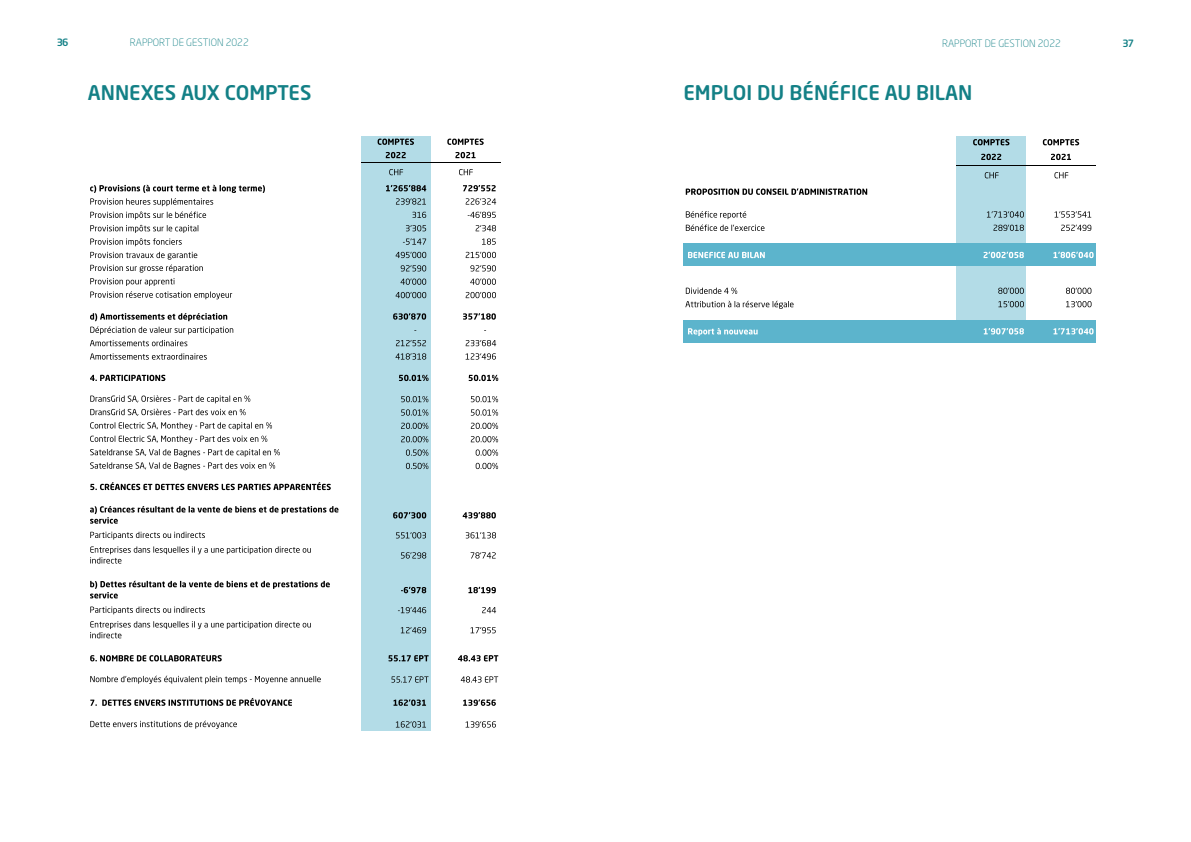
<style>
.page{position:relative;width:1191px;height:842px;background:#fff}
.page>*{position:absolute;margin:0;border:0;box-sizing:border-box;transform-origin:0 0}
.t1{font:500 20px "Neo Sans Std";color:#138086}
.t2{font:300 10px "Neo Sans Std";color:#138086}
.t3{font:500 10px "Neo Sans Std";color:#138086}
</style>
<div class="page">
<div style="left:361px;top:136px;width:69px;height:594px;background:#b3dce7"></div>
<svg style="left:377px;top:139px;width:107px;height:6px"></svg>
<svg style="left:386px;top:152px;width:89px;height:6px"></svg>
<svg style="left:389px;top:169px;width:14px;height:6px"></svg>
<svg style="left:459px;top:169px;width:14px;height:6px"></svg>
<svg style="left:463px;top:185px;width:33px;height:6px"></svg>
<svg style="left:466px;top:198px;width:30px;height:7px"></svg>
<svg style="left:467px;top:212px;width:29px;height:6px"></svg>
<svg style="left:475px;top:225px;width:21px;height:6px"></svg>
<svg style="left:90px;top:185px;width:336px;height:61px"></svg>
<svg style="left:482px;top:238px;width:14px;height:7px"></svg>
<svg style="left:466px;top:252px;width:30px;height:6px"></svg>
<svg style="left:470px;top:265px;width:26px;height:6px"></svg>
<svg style="left:470px;top:279px;width:26px;height:6px"></svg>
<svg style="left:466px;top:292px;width:30px;height:6px"></svg>
<svg style="left:463px;top:313px;width:33px;height:7px"></svg>
<svg style="left:90px;top:313px;width:336px;height:21px"></svg>
<svg style="left:90px;top:340px;width:336px;height:6px"></svg>
<svg style="left:466px;top:340px;width:30px;height:6px"></svg>
<svg style="left:90px;top:353px;width:336px;height:7px"></svg>
<svg style="left:465px;top:353px;width:31px;height:7px"></svg>
<svg style="left:90px;top:375px;width:408px;height:6px"></svg>
<svg style="left:401px;top:396px;width:97px;height:6px"></svg>
<svg style="left:401px;top:409px;width:97px;height:7px"></svg>
<svg style="left:401px;top:423px;width:97px;height:6px"></svg>
<svg style="left:401px;top:436px;width:97px;height:6px"></svg>
<svg style="left:406px;top:449px;width:92px;height:7px"></svg>
<svg style="left:406px;top:463px;width:92px;height:6px"></svg>
<svg style="left:393px;top:512px;width:33px;height:6px"></svg>
<svg style="left:463px;top:512px;width:33px;height:6px"></svg>
<svg style="left:396px;top:532px;width:30px;height:6px"></svg>
<svg style="left:466px;top:532px;width:30px;height:6px"></svg>
<svg style="left:401px;top:552px;width:25px;height:7px"></svg>
<svg style="left:470px;top:552px;width:26px;height:7px"></svg>
<svg style="left:401px;top:587px;width:25px;height:6px"></svg>
<svg style="left:468px;top:587px;width:28px;height:6px"></svg>
<svg style="left:398px;top:607px;width:28px;height:6px"></svg>
<svg style="left:482px;top:607px;width:14px;height:6px"></svg>
<svg style="left:401px;top:627px;width:25px;height:6px"></svg>
<svg style="left:470px;top:627px;width:26px;height:6px"></svg>
<svg style="left:90px;top:655px;width:408px;height:6px"></svg>
<svg style="left:391px;top:676px;width:107px;height:7px"></svg>
<svg style="left:90px;top:698px;width:336px;height:8px"></svg>
<svg style="left:463px;top:699px;width:33px;height:7px"></svg>
<svg style="left:396px;top:721px;width:30px;height:7px"></svg>
<svg style="left:465px;top:721px;width:31px;height:7px"></svg>
<svg style="left:90px;top:422px;width:182px;height:8px"></svg>
<svg style="left:90px;top:482px;width:241px;height:8px"></svg>
<svg style="left:90px;top:506px;width:248px;height:18px"></svg>
<svg style="left:90px;top:252px;width:336px;height:47px"></svg>
<svg style="left:90px;top:395px;width:160px;height:8px"></svg>
<svg style="left:90px;top:409px;width:156px;height:7px"></svg>
<svg style="left:90px;top:676px;width:231px;height:8px"></svg>
<svg style="left:90px;top:721px;width:147px;height:8px"></svg>
<svg style="left:90px;top:436px;width:177px;height:7px"></svg>
<svg style="left:90px;top:449px;width:190px;height:21px"></svg>
<svg style="left:90px;top:532px;width:115px;height:8px"></svg>
<svg style="left:90px;top:546px;width:221px;height:17px"></svg>
<svg style="left:90px;top:581px;width:240px;height:17px"></svg>
<svg style="left:90px;top:606px;width:115px;height:8px"></svg>
<svg style="left:90px;top:621px;width:221px;height:17px"></svg>
<hr style="left:361px;top:162px;width:139px;height:1px;background:#000">
<div style="left:956px;top:136px;width:70px;height:108px;background:#b3dce7"></div>
<div style="left:683px;top:244px;width:412px;height:22px;background:#5cb4cc"></div>
<div style="left:956px;top:266px;width:70px;height:54px;background:#b3dce7"></div>
<div style="left:683px;top:320px;width:412px;height:23px;background:#5cb4cc"></div>
<svg style="left:973px;top:139px;width:106px;height:6px"></svg>
<svg style="left:981px;top:154px;width:90px;height:6px"></svg>
<svg style="left:984px;top:172px;width:14px;height:6px"></svg>
<svg style="left:1054px;top:172px;width:14px;height:6px"></svg>
<svg style="left:685px;top:188px;width:182px;height:7px"></svg>
<svg style="left:686px;top:211px;width:405px;height:20px"></svg>
<svg style="left:688px;top:252px;width:405px;height:6px"></svg>
<svg style="left:686px;top:288px;width:405px;height:6px"></svg>
<svg style="left:685px;top:301px;width:406px;height:8px"></svg>
<svg style="left:688px;top:328px;width:405px;height:8px"></svg>
<hr style="left:956px;top:165px;width:139px;height:1px;background:#000">
<p class="t3" style="left:57px;top:36px;width:13px">36</p>
<p class="t2" style="left:130px;top:37px;width:120px">RAPPORT DE GESTION 2022</p>
<p class="t2" style="left:942px;top:37px;width:120px">RAPPORT DE GESTION 2022</p>
<p class="t3" style="left:1122px;top:37px;width:13px">37</p>
<h1 class="t1" style="left:88px;top:80px;width:225px">ANNEXES AUX COMPTES</h1>
<h1 class="t1" style="left:683px;top:80px;width:290px">EMPLOI DU BÉNÉFICE AU BILAN</h1>
</div>
